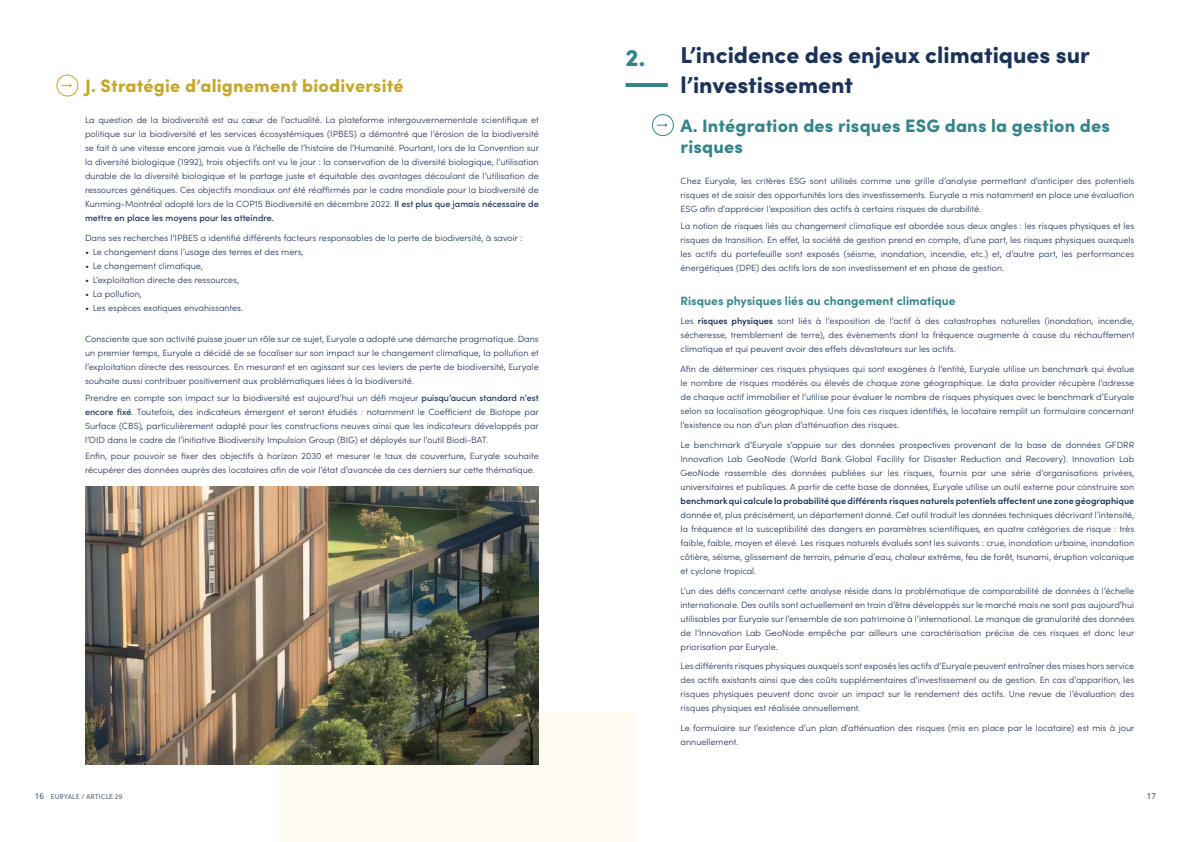
<style>
.page{position:relative;width:1191px;height:842px;background:#fff}
.page>*{position:absolute;margin:0;border:0;box-sizing:border-box;transform-origin:0 0}
.t1{font:900 24px "Sofia Pro";color:#33858b}
.t2{font:900 23px/30px "Sofia Pro";color:#1c3258}
.t3{font:900 18px/21.6px "Sofia Pro";letter-spacing:.01em;color:#33858b}
.t4{font:900 18px "Sofia Pro";letter-spacing:.01em;color:#c5a827}
.t5{font:700 12px "Sofia Pro";color:#33858b}
.t6{font:300 9px/14px "Sofia Pro";color:#1c3258;text-align:justify}
.t7{font:600 9px "Sofia Pro";color:#1c3258}
.t8{font:8px "Open Sans LO";color:#1c3258}
.t9{font:7px "Sofia Pro";letter-spacing:.01em;color:#555f6e}
.s1{font-weight:500}
.s2{font-weight:600}
.s3{font-family:"Open Sans LO";font-size:8px;color:#1c3258}
</style>
<div class="page">
<svg style="left:62px;top:84px;width:10px;height:3px"></svg>
<div style="left:57px;top:75px;width:21px;height:21px;border:1px solid #c5a827;border-radius:50%"></div>
<svg style="left:657px;top:123px;width:10px;height:4px"></svg>
<div style="left:652px;top:114px;width:21px;height:22px;border:1px solid #33858b;border-radius:50%"></div>
<hr style="left:625px;top:83px;width:43px;height:4px;background:#33858b">
<div style="left:279px;top:712px;width:356px;height:130px;background:#fefaf2"></div>
<img style="left:85px;top:486px;width:454px;height:279px">
<h3 class="t4" style="left:85px;top:72px;width:320px">J. Stratégie d’alignement biodiversité</h3>
<p class="t6" style="left:85px;top:112px;width:455px">La question de la biodiversité est au cœur de l’actualité. La plateforme intergouvernementale scientifique et politique sur la biodiversité et les services écosystémiques (IPBES) a démontré que l’érosion de la biodiversité se fait à une vitesse encore jamais vue à l’échelle de l’histoire de l’Humanité. Pourtant, lors de la Convention sur la diversité biologique (1992), trois objectifs ont vu le jour : la conservation de la diversité biologique, l’utilisation durable de la diversité biologique et le partage juste et équitable des avantages découlant de l’utilisation de ressources génétiques. Ces objectifs mondiaux ont été réaffirmés par le cadre mondiale pour la biodiversité de Kunming-Montréal adopté lors de la COP15 Biodiversité en décembre 2022. <span class="s1">Il est plus que jamais nécessaire de mettre en place les moyens pour les atteindre.</span></p>
<p class="t6" style="left:85px;top:230px;width:439px">Dans ses recherches l’IPBES a identifié différents facteurs responsables de la perte de biodiversité, à savoir :</p>
<p class="t6" style="left:85px;top:244px;width:220px">• Le changement dans l’usage des terres et des mers,</p>
<p class="t6" style="left:85px;top:258px;width:119px">• Le changement climatique,</p>
<p class="t6" style="left:85px;top:272px;width:156px">• L’exploitation directe des ressources,</p>
<p class="t6" style="left:85px;top:286px;width:58px">• La pollution,</p>
<p class="t6" style="left:85px;top:300px;width:160px">• Les espèces exotiques envahissantes.</p>
<p class="t6" style="left:85px;top:331px;width:455px">Consciente que son activité puisse jouer un rôle sur ce sujet, Euryale a adopté une démarche pragmatique. Dans un premier temps, Euryale a décidé de se focaliser sur son impact sur le changement climatique, la pollution et l’exploitation directe des ressources. En mesurant et en agissant sur ces leviers de perte de biodiversité, Euryale souhaite aussi contribuer positivement aux problématiques liées à la biodiversité.</p>
<p class="t6" style="left:85px;top:390px;width:455px">Prendre en compte son impact sur la biodiversité est aujourd’hui un défi majeur <span class="s1">puisqu’aucun standard n’est encore fixé</span>. Toutefois, des indicateurs émergent et seront étudiés : notamment le Coefficient de Biotope par Surface (CBS), particulièrement adapté pour les constructions neuves ainsi que les indicateurs développés par l’OID dans le cadre de l’initiative Biodiversity Impulsion Group (BIG) et déployés sur l’outil Biodi-BAT.</p>
<p class="t6" style="left:85px;top:449px;width:455px">Enfin, pour pouvoir se fixer des objectifs à horizon 2030 et mesurer le taux de couverture, Euryale souhaite récupérer des données auprès des locataires afin de voir l’état d’avancée de ces derniers sur cette thématique.</p>
<h1 class="t1" style="left:625px;top:39px;width:21px">2.</h1>
<h2 class="t2" style="left:680px;top:38px;width:411px">L’incidence des enjeux climatiques sur l’investissement</h2>
<h3 class="t3" style="left:680px;top:113px;width:431px">A. Intégration des risques ESG dans la gestion des risques</h3>
<p class="t6" style="left:680px;top:174px;width:455px">Chez Euryale, les critères ESG sont utilisés comme une grille d’analyse permettant d’anticiper des potentiels risques et de saisir des opportunités lors des investissements. Euryale a mis notamment en place une évaluation ESG afin d’apprécier l’exposition des actifs à certains risques de durabilité.</p>
<p class="t6" style="left:680px;top:218px;width:455px">La notion de risques liés au changement climatique est abordée sous deux angles : les risques physiques et les risques de transition. En effet, la société de gestion prend en compte, d’une part, les risques physiques auxquels les actifs du portefeuille sont exposés (séisme, inondation, incendie, etc.) et, d’autre part, les performances énergétiques (DPE) des actifs lors de son investissement et en phase de gestion.</p>
<h3 class="t5" style="left:680px;top:291px;width:277px">Risques physiques liés au changement climatique</h3>
<p class="t6" style="left:680px;top:314px;width:455px">Les <span class="s2">risques physiques</span> sont liés à l’exposition de l’actif à des catastrophes naturelles (inondation, incendie, sécheresse, tremblement de terre), des évènements dont la fréquence augmente à cause du réchauffement climatique et qui peuvent avoir des effets dévastateurs sur les actifs.</p>
<p class="t6" style="left:680px;top:361px;width:455px">Afin de déterminer ces risques physiques qui sont exogènes à l’entité, Euryale utilise un benchmark qui évalue le nombre de risques modérés ou élevés de chaque zone géographique. Le data provider récupère l’adresse de chaque actif immobilier et l’utilise pour évaluer le nombre de risques physiques avec le benchmark d’Euryale selon sa localisation géographique. Une fois ces risques identifiés, le locataire remplit un formulaire concernant l’existence ou non d’un plan d’atténuation des risques.</p>
<p class="t6" style="left:680px;top:437px;width:455px">Le benchmark d’Euryale s’appuie sur des données prospectives provenant de la base de données GFDRR Innovation Lab GeoNode (World Bank Global Facility for Disaster Reduction and Recovery). Innovation Lab GeoNode rassemble des données publiées sur les risques, fournis par une série d’organisations privées, universitaires et publiques. A partir de cette base de données, Euryale utilise un outil externe pour construire son</p>
<p class="t7" style="left:680px;top:494px;width:455px">benchmark qui calcule la probabilité que différents risques naturels potentiels affectent une zone géographique</p>
<p class="t6" style="left:680px;top:507px;width:455px">donnée et, plus précisément, un département donné. Cet outil traduit les données techniques décrivant l’intensité, la fréquence et la susceptibilité des dangers en paramètres scientifiques, en quatre catégories de risque : très faible, faible, moyen et élevé. Les risques naturels évalués sont les suivants : crue, inondation urbaine, inondation côtière, séisme, glissement de terrain, pénurie d’eau, chaleur extrême, feu de forêt, tsunami, éruption volcanique et cyclone tropical.</p>
<p class="t6" style="left:680px;top:583px;width:455px">L’un des défis concernant cette analyse réside dans la problématique de comparabilité de données à l’échelle internationale. Des outils sont actuellement en train d’être développés sur le marché mais ne sont pas aujourd’hui utilisables par Euryale sur l’ensemble de son patrimoine à l’international. Le manque de granularité des données de l’Innovation Lab GeoNode empêche par ailleurs une caractérisation précise de ces risques et donc leur priorisation par Euryale.</p>
<p class="t6" style="left:680px;top:658px;width:455px">Les différents risques physiques auxquels sont exposés les actifs d’Euryale peuvent entraîner des mises hors service des actifs existants ainsi que des coûts supplémentaires d’investissement ou de gestion. En cas d’apparition, les risques physiques peuvent donc avoir un impact sur le rendement des actifs. Une revue de l’évaluation des risques physiques est réalisée annuellement.</p>
<p class="t6" style="left:680px;top:720px;width:455px">Le formulaire sur l’existence d’un plan d’atténuation des risques (mis en place par le locataire) est mis à jour annuellement.</p>
<p class="t9" style="left:35px;top:791px;width:89px"><span class="s3">16</span> EURYALE / ARTICLE 29</p>
<p class="t8" style="left:1146px;top:791px;width:11px">17</p>
</div>
